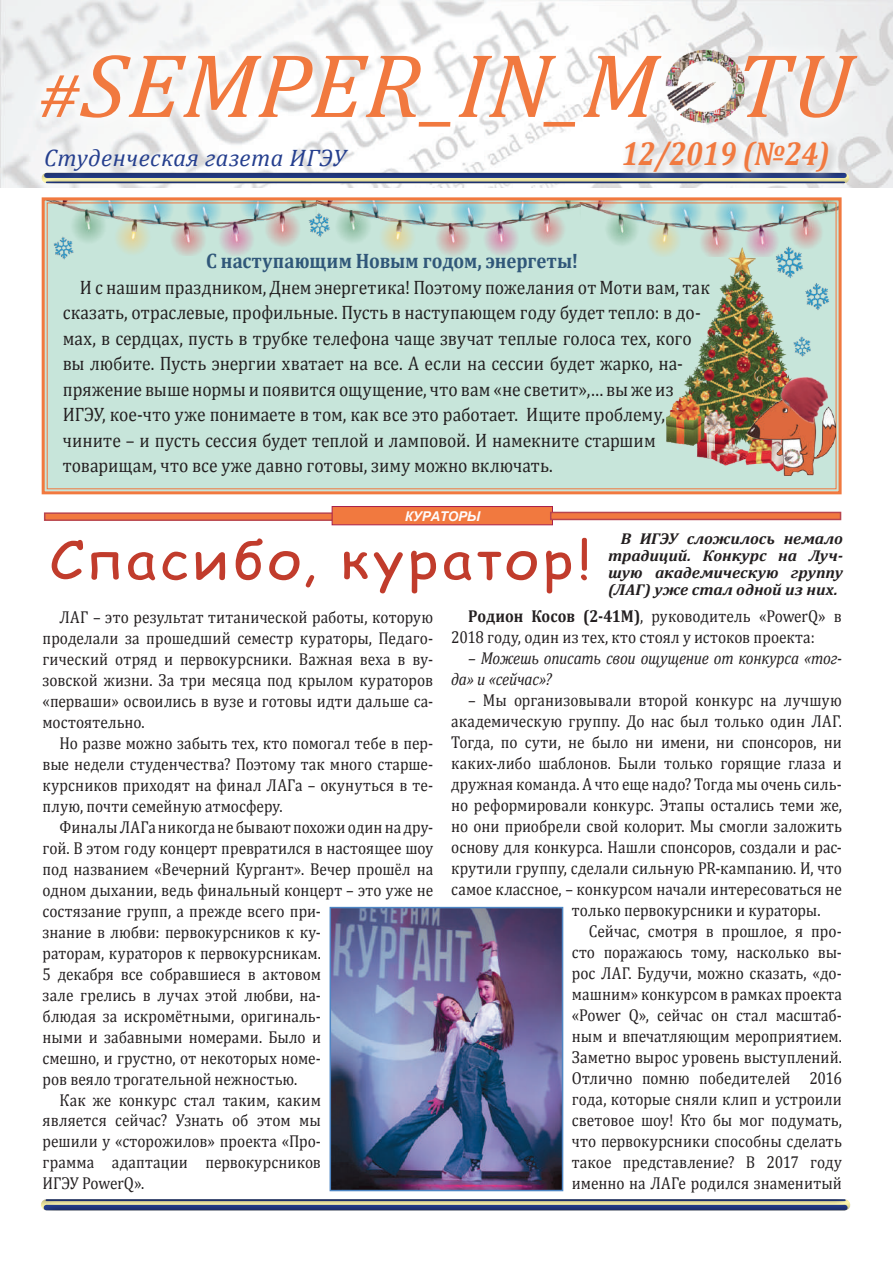
<style>
.page{position:relative;width:893px;height:1263px;background:#fff}
.page>*{position:absolute;margin:0;border:0;box-sizing:border-box;transform-origin:0 0}
.t1{font:italic 91.5px "Cambria";letter-spacing:.01em;color:#f1793f}
.t2{font:52.05px "Comic Sans MS";letter-spacing:.06em;color:#c13c2c;scale:1.11 1}
.t3{font:italic 700 33.3px "Cambria";color:#f1793f;scale:.88 1}
.t4{font:italic 24px "Cambria";letter-spacing:.02em;color:#253f8e}
.t5{font:700 21px "Cambria";letter-spacing:.005em;color:#305779;scale:.9 1}
.t6{font:19.5px/25.5px "Cambria";color:#231f20;scale:.9 1}
.t7{font:17.25px/21px "Cambria";letter-spacing:.005em;color:#231f20;text-align:justify;scale:.89 1}
.t8{font:italic 17.25px/21px "Cambria";letter-spacing:-.015em;color:#231f20;scale:.89 1}
.t9{font:17.25px "Cambria";letter-spacing:-.015em;color:#231f20;scale:.89 1}
.t10{font:italic 700 15.75px/17px "Cambria";color:#231f20;text-align:justify;scale:1.04 1}
.t11{font:italic 700 13.5px "Arial";letter-spacing:-.02em;color:#fefbfc}
.s1{font-size:62.25px}
.s2{font-size:82.35px}
.s3{font-weight:700}
</style>
<div class="page">
<div style="left:0;top:130px;width:891px;height:96px;background:#231f20;opacity:.5"></div>
<svg style="left:24px;top:75px;width:869px;height:123px"></svg>
<svg style="left:33px;top:137px;width:389px;height:63px"></svg>
<svg style="left:606px;top:124px;width:287px;height:87px"></svg>
<div style="left:0;top:1154px;width:893px;height:102px;background:#231f20;opacity:.5"></div>
<img style="left:664px;top:75px;width:82px;height:52px">
<svg style="left:21px;top:0;width:872px;height:75px;fill:#f5f6f6"></svg>
<div style="left:44px;top:512px;width:291px;height:9px;background:#f1793f;border:2px solid #b8454e"></div>
<div style="left:332px;top:506px;width:221px;height:19px;background:#f1793f;border:1px solid #a81f4a"></div>
<img style="left:333px;top:910px;width:227px;height:278px">
<div style="left:330px;top:907px;width:233px;height:284px;border:2px solid #4e86c4"></div>
<svg style="left:40px;top:196px;width:803px;height:299px;background:#c7dcd0"></svg>
<img style="left:666px;top:247px;width:144px;height:224px">
<img style="left:748px;top:389px;width:88px;height:86px">
<img style="left:778px;top:372px;width:53px;height:56px">
<img style="left:772px;top:243px;width:38px;height:43px">
<img style="left:802px;top:280px;width:33px;height:36px">
<img style="left:51px;top:234px;width:27px;height:30px">
<img style="left:791px;top:334px;width:25px;height:27px">
<img style="left:306px;top:210px;width:29px;height:32px">
<svg style="left:550px;top:512px;width:291px;height:8px;background:#de6843"></svg>
<h1 class="t1" style="left:37px;top:21px;width:815px"><span class="s1">#</span>SEMPER<span class="s2">_</span>IN<span class="s2">_</span>M TU</h1>
<h3 class="t4" style="left:44px;top:141px;width:303px">Студенческая газета ИГЭУ</h3>
<h3 class="t3" style="left:622px;top:130px;width:238px">12/2019 (№24)</h3>
<p class="t5" style="left:206px;top:246px;width:415px">С наступающим Новым годом, энергеты!</p>
<p class="t6" style="left:63px;top:274px;width:720px;text-indent:17px">И с нашим праздником, Днем энергетика! Поэтому пожелания от Моти вам, так сказать, отраслевые, профильные. Пусть в наступающем году будет тепло: в до&shy;мах, в сердцах, пусть в трубке телефона чаще звучат теплые голоса тех, кого вы любите. Пусть энергии хватает на все. А если на сессии будет жарко, на&shy;пряжение выше нормы и появится ощущение, что вам «не светит»,… вы же из ИГЭУ, кое-что уже понимаете в том, как все это работает. Ищите проблему, чините – и пусть сессия будет теплой и ламповой. И намекните старшим товарищам, что все уже давно готовы, зиму можно включать.</p>
<p class="t11" style="left:405px;top:508px;width:77px">КУРАТОРЫ</p>
<h2 class="t2" style="left:49px;top:521px;width:490px">Спасибо, куратор!</h2>
<p class="t10" style="left:608px;top:529px;width:227px;text-indent:13px">В ИГЭУ сложилось немало традиций. Конкурс на Луч&shy;шую академическую группу (ЛАГ) уже стал одной из них.</p>
<p class="t7" style="left:43px;top:606px;width:440px;text-indent:17px">ЛАГ – это результат титанической работы, которую проделали за прошедший семестр кураторы, Педаго&shy;гический отряд и первокурсники. Важная веха в ву&shy;зовской жизни. За три месяца под крылом кураторов «перваши» освоились в вузе и готовы идти дальше са&shy;мостоятельно.</p>
<p class="t7" style="left:43px;top:732px;width:440px;text-indent:17px">Но разве можно забыть тех, кто помогал тебе в пер&shy;вые недели студенчества? Поэтому так много старше&shy;курсников приходят на финал ЛАГа – окунуться в те&shy;плую, почти семейную атмосферу.</p>
<p class="t7" style="left:60px;top:816px;width:421px">Финалы ЛАГа никогда не бывают похожи один на дру-</p>
<p class="t7" style="left:43px;top:837px;width:441px">гой. В этом году концерт превратился в настоящее шоу</p>
<p class="t7" style="left:43px;top:858px;width:440px">под названием «Вечерний Кургант». Вечер прошёл на</p>
<p class="t7" style="left:43px;top:879px;width:440px">одном дыхании, ведь финальный концерт – это уже не</p>
<p class="t7" style="left:43px;top:900px;width:314px">состязание групп, а прежде всего при-</p>
<p class="t7" style="left:43px;top:921px;width:314px">знание в любви: первокурсников к ку-</p>
<p class="t7" style="left:43px;top:942px;width:314px">раторам, кураторов к первокурсникам.</p>
<p class="t7" style="left:43px;top:963px;width:314px">5 декабря все собравшиеся в актовом</p>
<p class="t7" style="left:43px;top:984px;width:314px">зале грелись в лучах этой любви, на-</p>
<p class="t7" style="left:43px;top:1005px;width:314px">блюдая за искромётными, оригиналь-</p>
<p class="t7" style="left:43px;top:1026px;width:314px">ными и забавными номерами. Было и</p>
<p class="t7" style="left:43px;top:1047px;width:314px">смешно, и грустно, от некоторых номе-</p>
<p class="t7" style="left:43px;top:1068px;width:288px">ров веяло трогательной нежностью.</p>
<p class="t7" style="left:60px;top:1089px;width:295px">Как же конкурс стал таким, каким</p>
<p class="t7" style="left:43px;top:1110px;width:314px">является сейчас? Узнать об этом мы</p>
<p class="t7" style="left:43px;top:1131px;width:314px">решили у «сторожилов» проекта «Про-</p>
<p class="t7" style="left:43px;top:1152px;width:314px">грамма адаптации первокурсников</p>
<p class="t9" style="left:43px;top:1173px;width:116px">ИГЭУ PowerQ».</p>
<p class="t7" style="left:451px;top:606px;width:440px;text-indent:17px"><span class="s3">Родион Косов (2-41М)</span>, руководитель «PowerQ» в<br>2018 году, один из тех, кто стоял у истоков проекта:</p>
<p class="t8" style="left:451px;top:647px;width:440px;text-indent:17px">– Можешь описать свои ощущение от конкурса «тог&shy;да» и «сейчас»?</p>
<p class="t7" style="left:468px;top:690px;width:421px">– Мы организовывали второй конкурс на лучшую</p>
<p class="t7" style="left:451px;top:711px;width:440px">академическую группу. До нас был только один ЛАГ.</p>
<p class="t7" style="left:451px;top:732px;width:441px">Тогда, по сути, не было ни имени, ни спонсоров, ни</p>
<p class="t7" style="left:451px;top:753px;width:440px">каких-либо шаблонов. Были только горящие глаза и</p>
<p class="t7" style="left:451px;top:774px;width:440px">дружная команда. А что еще надо? Тогда мы очень силь-</p>
<p class="t7" style="left:451px;top:795px;width:441px">но реформировали конкурс. Этапы остались теми же,</p>
<p class="t7" style="left:451px;top:816px;width:440px">но они приобрели свой колорит. Мы смогли заложить</p>
<p class="t7" style="left:451px;top:837px;width:440px">основу для конкурса. Нашли спонсоров, создали и рас-</p>
<p class="t7" style="left:451px;top:858px;width:440px">крутили группу, сделали сильную PR-кампанию. И, что</p>
<p class="t7" style="left:451px;top:879px;width:440px">самое классное, – конкурсом начали интересоваться не</p>
<p class="t7" style="left:572px;top:900px;width:281px">только первокурсники и кураторы.</p>
<p class="t7" style="left:589px;top:921px;width:286px">Сейчас, смотря в прошлое, я про-</p>
<p class="t7" style="left:572px;top:942px;width:305px">сто поражаюсь тому, насколько вы-</p>
<p class="t7" style="left:572px;top:963px;width:305px">рос ЛАГ. Будучи, можно сказать, «до-</p>
<p class="t7" style="left:572px;top:984px;width:305px">машним» конкурсом в рамках проекта</p>
<p class="t7" style="left:572px;top:1005px;width:305px">«Power Q», сейчас он стал масштаб-</p>
<p class="t7" style="left:572px;top:1026px;width:305px">ным и впечатляющим мероприятием.</p>
<p class="t7" style="left:572px;top:1047px;width:305px">Заметно вырос уровень выступлений.</p>
<p class="t7" style="left:572px;top:1068px;width:305px">Отлично помню победителей 2016</p>
<p class="t7" style="left:572px;top:1089px;width:305px">года, которые сняли клип и устроили</p>
<p class="t7" style="left:572px;top:1110px;width:305px">световое шоу! Кто бы мог подумать,</p>
<p class="t7" style="left:572px;top:1131px;width:305px">что первокурсники способны сделать</p>
<p class="t7" style="left:572px;top:1152px;width:305px">такое представление? В 2017 году</p>
<p class="t7" style="left:572px;top:1173px;width:305px">именно на ЛАГе родился знаменитый</p>
</div>
